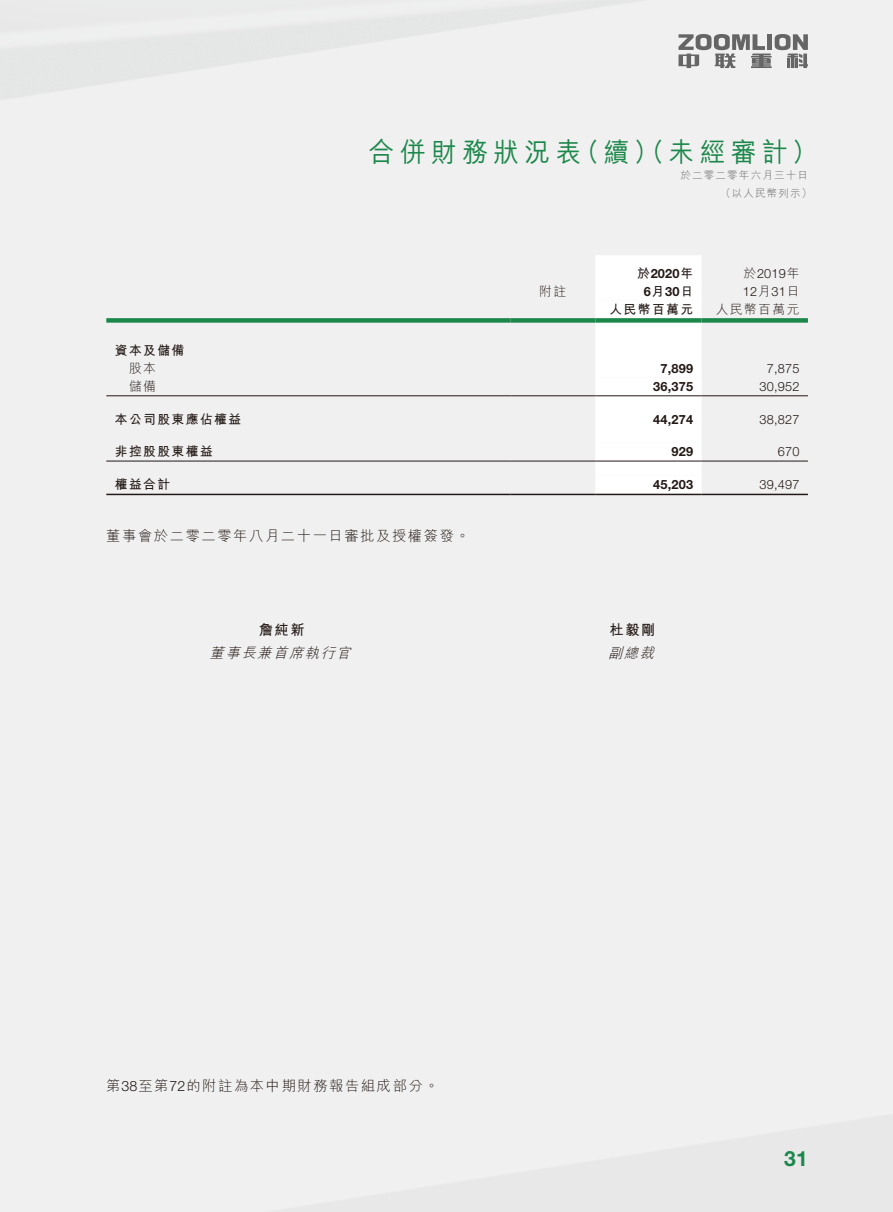
<style>
.page{position:relative;width:893px;height:1212px;background:#fff}
.page>*{position:absolute;margin:0;border:0;box-sizing:border-box;transform-origin:0 0}
.t1{font:500 27px "M Hei HK";letter-spacing:.215em;color:#1b874a;scale:.95 1}
.t2{font:700 21px "Helvetica Neue";color:#1b874a}
.t3{font:300 14.25px "M Hei HK";letter-spacing:.115em;color:#231916}
.t4{font:italic 300 14.25px "M Hei HK";color:#231916}
.t5{font:700 14.25px "M Hei HK";letter-spacing:.115em;color:#231916}
.t6{font:300 12.75px/18px "Helvetica Neue";letter-spacing:.015em;color:#231916}
.t7{font:700 12.75px/18px "Helvetica Neue";letter-spacing:.015em;color:#231916;text-align:center}
.t8{font:700 12.75px "M Hei HK";letter-spacing:.115em;color:#231916}
.t9{font:300 12.75px "M Hei HK";letter-spacing:.115em;color:#231916}
.t10{font:300 10.5px/18px "M Hei HK";letter-spacing:.115em;color:#666565}
.s1{font-family:"M Hei HK"}
.s2{font-family:"Helvetica Neue"}
</style>
<div class="page">
<svg style="left:678px;top:34px;width:130px;height:34px"></svg>
<svg style="left:595px;top:255px;width:107px;height:239px"></svg>
<div style="left:106px;top:318px;width:404px;height:5px;background:#1b874a"></div>
<div style="left:510px;top:318px;width:85px;height:5px;background:#1b874a"></div>
<div style="left:595px;top:318px;width:107px;height:5px;background:#1b874a"></div>
<div style="left:702px;top:318px;width:106px;height:5px;background:#1b874a"></div>
<hr style="left:106px;top:395px;width:404px;height:1px;background:#231916">
<hr style="left:510px;top:395px;width:85px;height:1px;background:#231916">
<hr style="left:595px;top:395px;width:107px;height:1px;background:#231916">
<hr style="left:702px;top:395px;width:106px;height:1px;background:#231916">
<hr style="left:106px;top:461px;width:404px;height:1px;background:#231916">
<hr style="left:510px;top:461px;width:85px;height:1px;background:#231916">
<hr style="left:595px;top:461px;width:107px;height:1px;background:#231916">
<hr style="left:702px;top:461px;width:106px;height:1px;background:#231916">
<hr style="left:106px;top:494px;width:404px;height:1px;background:#231916">
<hr style="left:510px;top:494px;width:85px;height:1px;background:#231916">
<hr style="left:595px;top:494px;width:107px;height:1px;background:#231916">
<hr style="left:702px;top:494px;width:106px;height:1px;background:#231916">
<h1 class="t1" style="left:369px;top:133px;width:474px">合併財務狀況表（續）（未經審計）</h1>
<p class="t9" style="left:539px;top:282px;width:28px">附註</p>
<p class="t10" style="left:720px;top:166px;width:93px;text-indent:-40px">於二零二零年六月三十日（以人民幣列示）</p>
<p class="t7" style="left:637px;top:264px;width:58px"><span class="s1">於</span>2020<span class="s1">年<br></span>6<span class="s1">月</span>30<span class="s1">日</span></p>
<p class="t6" style="left:743px;top:264px;width:58px"><span class="s1">於</span>2019<span class="s1">年<br></span>12<span class="s1">月</span>31<span class="s1">日</span></p>
<p class="t8" style="left:609px;top:300px;width:85px">人民幣百萬元</p>
<p class="t9" style="left:716px;top:300px;width:85px">人民幣百萬元</p>
<p class="t8" style="left:115px;top:341px;width:71px">資本及儲備</p>
<p class="t9" style="left:115px;top:359px;width:43px">　股本</p>
<p class="t7" style="left:660px;top:359px;width:34px">7,899</p>
<p class="t6" style="left:767px;top:359px;width:34px">7,875</p>
<p class="t9" style="left:115px;top:377px;width:43px">　儲備</p>
<p class="t7" style="left:653px;top:377px;width:41px">36,375</p>
<p class="t6" style="left:760px;top:377px;width:41px">30,952</p>
<p class="t8" style="left:115px;top:410px;width:128px">本公司股東應佔權益</p>
<p class="t7" style="left:653px;top:410px;width:41px">44,274</p>
<p class="t6" style="left:760px;top:410px;width:41px">38,827</p>
<p class="t8" style="left:115px;top:442px;width:99px">非控股股東權益</p>
<p class="t7" style="left:671px;top:442px;width:23px">929</p>
<p class="t6" style="left:778px;top:442px;width:23px">670</p>
<p class="t8" style="left:115px;top:475px;width:57px">權益合計</p>
<p class="t7" style="left:653px;top:475px;width:41px">45,203</p>
<p class="t6" style="left:760px;top:475px;width:41px">39,497</p>
<p class="t3" style="left:106px;top:526px;width:365px">董事會於二零二零年八月二十一日審批及授權簽發。</p>
<p class="t5" style="left:259px;top:619px;width:47px">詹純新</p>
<p class="t5" style="left:609px;top:619px;width:47px">杜毅剛</p>
<p class="t4" style="left:210px;top:642px;width:148px">董事長兼首席執行官</p>
<p class="t4" style="left:608px;top:642px;width:53px">副總裁</p>
<p class="t3" style="left:106px;top:1076px;width:334px">第<span class="s2">38</span>至第<span class="s2">72</span>的附註為本中期財務報告組成部分。</p>
<h2 class="t2" style="left:784px;top:1146px;width:25px">31</h2>
</div>
